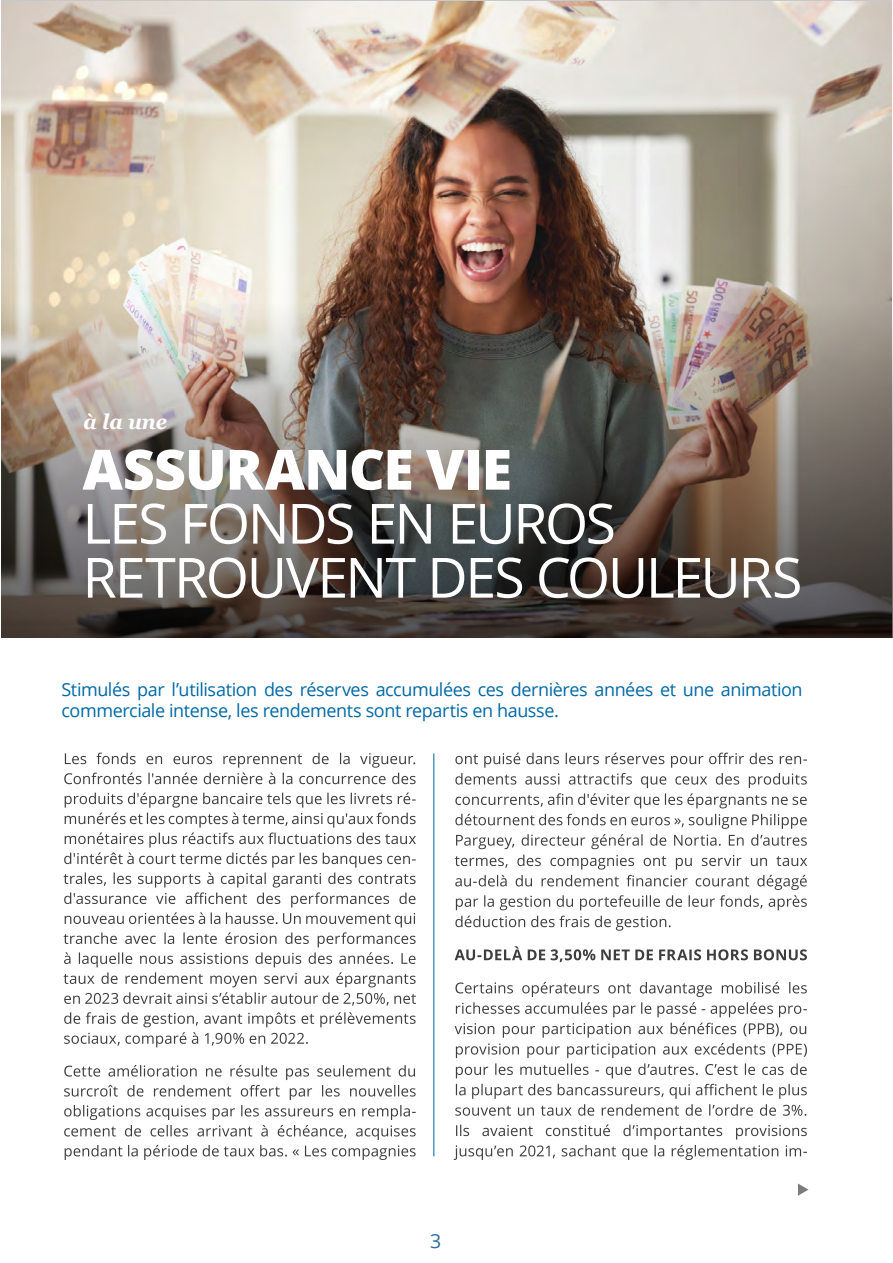
<style>
.page{position:relative;width:893px;height:1263px;background:#fff}
.page>*{position:absolute;margin:0;border:0;box-sizing:border-box;transform-origin:0 0}
.TEXTE_SOMMAIRE{font:55.5px/54px "Open Sans";letter-spacing:-.04em;color:#fff}
.TEXTE_SOMMAIRE-2{font:800 55.5px "Open Sans";letter-spacing:-.02em;color:#fff}
.TEXTE_SOMMAIRE-3{font:italic 700 21px "Georgia";color:#fff}
.t1{font:19.5px "Open Sans";color:#2d6d9c}
.TXT_COURANT{font:18px/21px "Open Sans";letter-spacing:-.025em;color:#0069a7}
</style>
<div class="page">
<svg style="left:454px;top:1145px;width:353px;height:15px"></svg>
<svg style="left:456px;top:1124px;width:351px;height:15px"></svg>
<svg style="left:455px;top:1084px;width:352px;height:32px"></svg>
<svg style="left:455px;top:982px;width:352px;height:96px"></svg>
<svg style="left:455px;top:946px;width:352px;height:16px"></svg>
<svg style="left:455px;top:875px;width:352px;height:56px"></svg>
<svg style="left:455px;top:814px;width:352px;height:55px"></svg>
<svg style="left:455px;top:753px;width:352px;height:55px"></svg>
<svg style="left:64px;top:1065px;width:352px;height:95px"></svg>
<svg style="left:64px;top:1012px;width:352px;height:35px"></svg>
<svg style="left:64px;top:792px;width:352px;height:214px"></svg>
<svg style="left:64px;top:753px;width:352px;height:31px"></svg>
<svg style="left:798px;top:1183px;width:10px;height:13px"></svg>
<img style="left:2px;top:1px;width:890px;height:302px">
<img style="left:2px;top:303px;width:891px;height:335px">
<hr style="left:433px;top:753px;width:1px;height:403px;background:#0069a7">
<p class="TEXTE_SOMMAIRE-3" style="left:84px;top:406px;width:85px">à la une</p>
<p class="TEXTE_SOMMAIRE-2" style="left:82px;top:427px;width:431px">ASSURANCE VIE</p>
<p class="TEXTE_SOMMAIRE" style="left:82px;top:495px;width:721px">LES FONDS EN EUROS<br>RETROUVENT DES COULEURS</p>
<p class="TXT_COURANT" style="left:62px;top:679px;width:742px">Stimulés par l’utilisation des réserves accumulées ces dernières années et une animation commerciale intense, les rendements sont repartis en hausse.</p>
<p class="t1" style="left:430px;top:1228px;width:13px">3</p>
</div>
